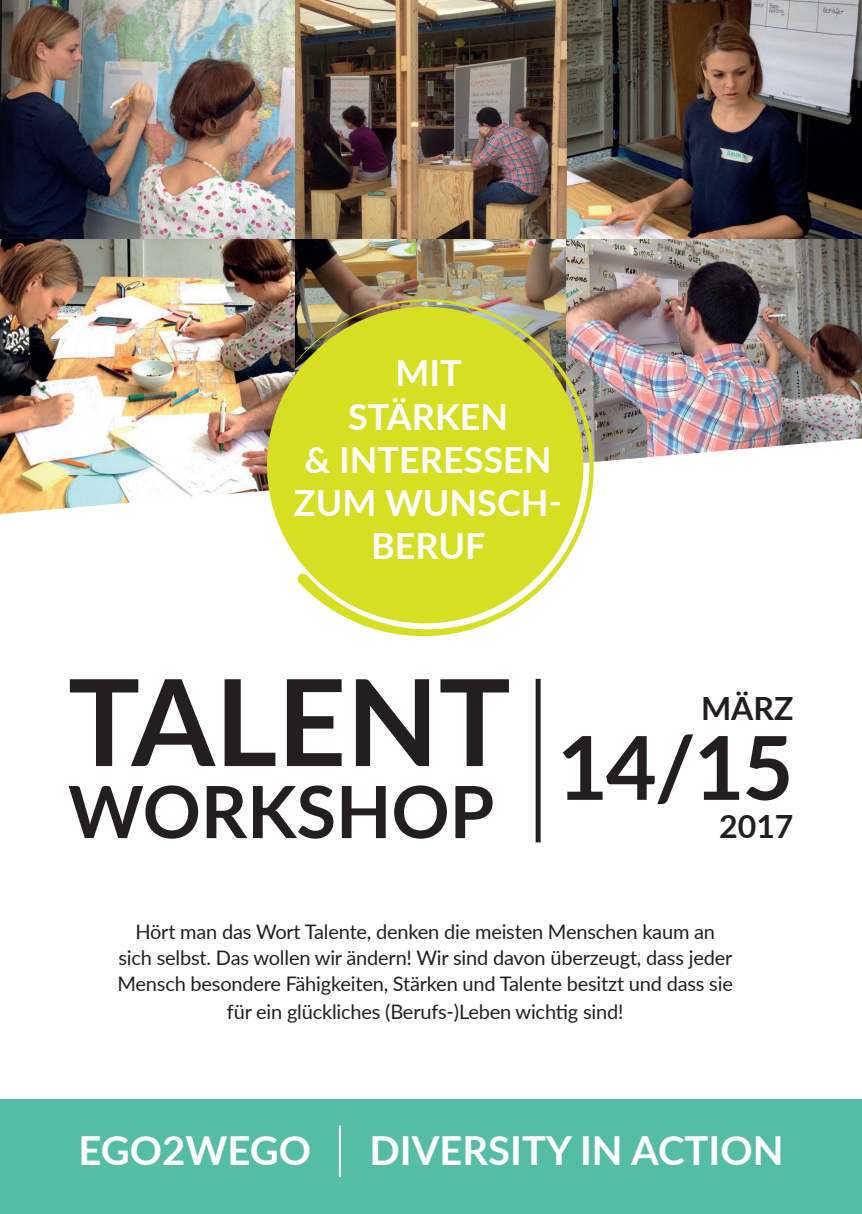
<style>
.page{position:relative;width:862px;height:1214px;background:#fff}
.page>*{position:absolute;margin:0;border:0;box-sizing:border-box;transform-origin:0 0}
.t1{font:700 120px "Lato";color:#231f20}
.t2{font:700 88px "Lato";color:#231f20}
.t3{font:700 72px "Lato";color:#231f20}
.t4{font:700 40px "Lato";color:#fff}
.t5{font:700 36px/43.2px "Lato";color:#fff;text-align:center}
.t6{font:700 32px "Lato";color:#231f20}
.t7{font:20px/26px "Lato";letter-spacing:-.01em;color:#231f20;text-align:center}
</style>
<div class="page">
<img style="left:295px;top:238px;width:271px;height:136px">
<img style="left:0;top:238px;width:295px;height:200px">
<img style="left:566px;top:238px;width:296px;height:200px">
<img style="left:295px;top:0;width:272px;height:238px">
<svg style="left:0;top:438px;width:862px;height:405px"></svg>
<img style="left:567px;top:0;width:295px;height:238px">
<img style="left:0;top:0;width:295px;height:238px">
<div style="left:535px;top:678px;width:5px;height:164px;background:#231f20"></div>
<svg style="left:554px;top:704px;width:4px;height:4px"></svg>
<div style="left:0;top:1099px;width:862px;height:114px;background:#55bda6"></div>
<hr style="left:339px;top:1125px;width:2px;height:51px;background:#fff">
<div style="left:267px;top:307px;width:316px;height:316px;background:#d6df21;border-radius:50%"></div>
<svg style="left:296px;top:298px;width:298px;height:338px"></svg>
<h3 class="t5" style="left:294px;top:350px;width:270px">MIT<br>STÄRKEN<br>&amp; INTERESSEN<br>ZUM WUNSCH-<br>BERUF</h3>
<h1 class="t1" style="left:68px;top:634px;width:444px">TALENT</h1>
<h3 class="t3" style="left:68px;top:758px;width:428px">WORKSHOP</h3>
<h3 class="t6" style="left:701px;top:684px;width:94px">MÄRZ</h3>
<h2 class="t2" style="left:557px;top:703px;width:238px">14/15</h2>
<h3 class="t6" style="left:719px;top:803px;width:76px">2017</h3>
<p class="t7" style="left:117px;top:917px;width:617px">Hört man das Wort Talente, denken die meisten Menschen kaum an sich selbst. Das wollen wir ändern! Wir sind davon überzeugt, dass jeder<br>Mensch besondere Fähigkeiten, Stärken und Talente besitzt und dass sie</p>
<p class="t7" style="left:227px;top:997px;width:398px">für ein glückliches (Berufs-)Leben wichtig sind!</p>
<h3 class="t4" style="left:78px;top:1120px;width:234px">EGO2WEGO</h3>
<h3 class="t4" style="left:369px;top:1120px;width:415px">DIVERSITY IN ACTION</h3>
</div>
